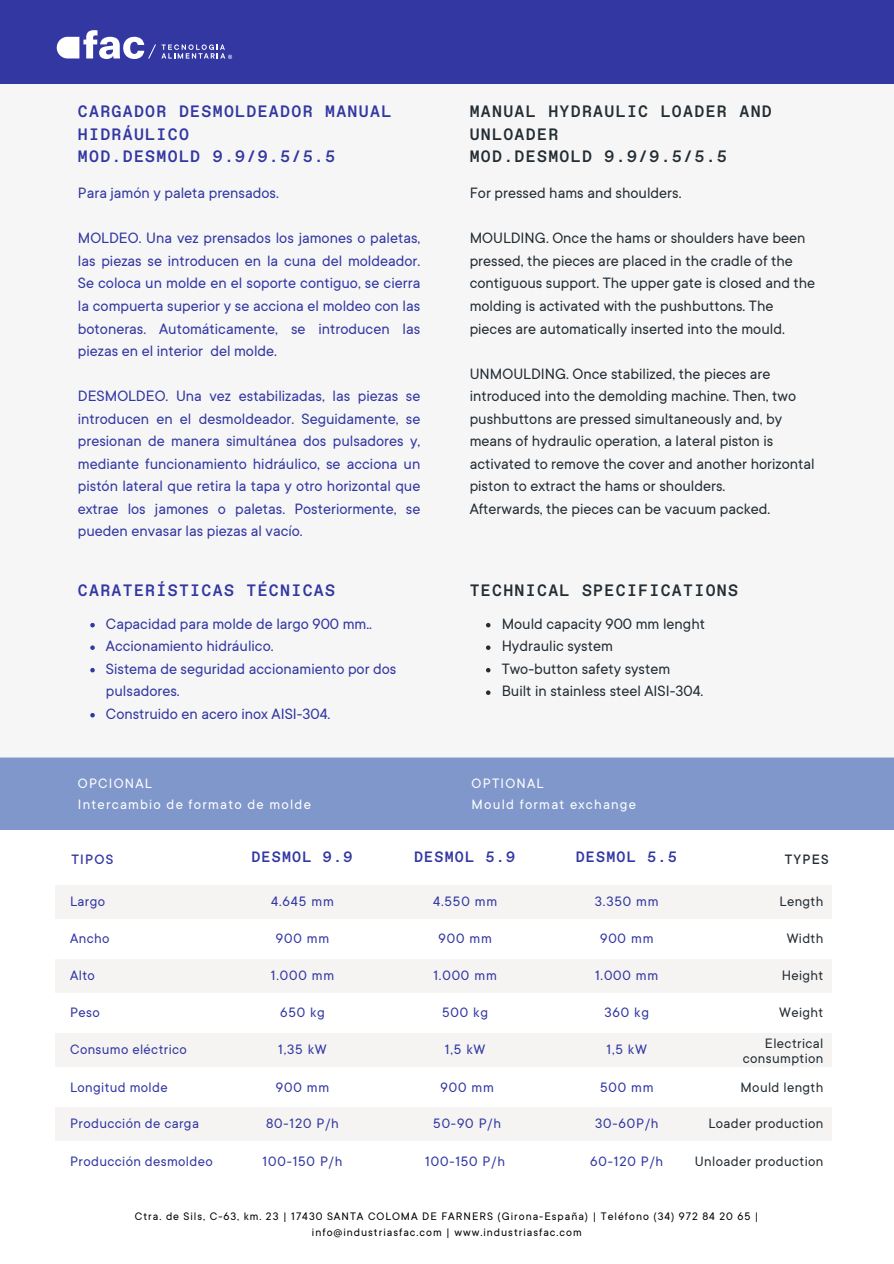
<style>
.page{position:relative;width:894px;height:1264px;background:#fff}
.page>*{position:absolute;margin:0;border:0;box-sizing:border-box;transform-origin:0 0}
.t1{font:16.5px/22.5px "TT Commons";color:#3237a2;text-align:justify}
.t2{font:16.5px/22.5px "TT Commons";color:#232d34}
.t3{font:500 16.5px/22.5px "Favorit Mono";letter-spacing:.08em;color:#3237a2}
.t4{font:500 16.5px/22.5px "Favorit Mono";letter-spacing:.08em;color:#232d34}
.t5{font:15px "TT Commons";letter-spacing:.025em;color:#3237a2}
.t6{font:15px/14.7px "TT Commons";letter-spacing:.025em;color:#232d34;text-align:right}
.t7{font:15px/20.2px "TT Commons";letter-spacing:.08em;color:#fff}
.t8{font:500 15px "Favorit Mono";letter-spacing:.08em;color:#3237a2}
.t9{font:500 15px "TT Commons";letter-spacing:.08em;color:#3237a2}
.t10{font:500 15px "TT Commons";letter-spacing:.08em;color:#232d34}
.t11{font:12px/16px "TT Commons";letter-spacing:.08em;color:#000;text-align:center}
</style>
<div class="page">
<div style="left:0;top:0;width:893px;height:85px;background:#3237a2"></div>
<div style="left:0;top:85px;width:893px;height:736px;background:#f6f6f6"></div>
<svg style="left:90px;top:623px;width:5px;height:4px"></svg>
<svg style="left:90px;top:645px;width:5px;height:5px"></svg>
<svg style="left:90px;top:668px;width:5px;height:4px"></svg>
<svg style="left:90px;top:713px;width:5px;height:4px"></svg>
<svg style="left:486px;top:623px;width:4px;height:4px"></svg>
<svg style="left:486px;top:645px;width:4px;height:5px"></svg>
<svg style="left:486px;top:668px;width:4px;height:4px"></svg>
<svg style="left:486px;top:690px;width:4px;height:5px"></svg>
<div style="left:0;top:757px;width:893px;height:73px;background:#8097cb"></div>
<svg style="left:57px;top:30px;width:175px;height:29px"></svg>
<div style="left:56px;top:885px;width:776px;height:34px;background:#f5f4f3"></div>
<div style="left:56px;top:959px;width:776px;height:34px;background:#f5f4f3"></div>
<div style="left:56px;top:1032px;width:776px;height:34px;background:#f5f4f3"></div>
<div style="left:56px;top:1106px;width:776px;height:34px;background:#f5f4f3"></div>
<h1 class="t3" style="left:78px;top:100px;width:315px">CARGADOR DESMOLDEADOR MANUAL<br>HIDRÁULICO<br>MOD.DESMOLD 9.9/9.5/5.5</h1>
<p class="t1" style="left:78px;top:182px;width:202px">Para jamón y paleta prensados.</p>
<h1 class="t1" style="left:78px;top:227px;width:344px">MOLDEO. Una vez prensados los jamones o paletas, las piezas se introducen en la cuna del moldeador.<br>Se coloca un molde en el soporte contiguo, se cierra la compuerta superior y se acciona el moldeo con las botoneras. Automáticamente, se introducen las piezas en el interior del molde.</h1>
<h2 class="t1" style="left:78px;top:385px;width:344px">DESMOLDEO. Una vez estabilizadas, las piezas se introducen en el desmoldeador. Seguidamente, se presionan de manera simultánea dos pulsadores y, mediante funcionamiento hidráulico, se acciona un pistón lateral que retira la tapa y otro horizontal que extrae los jamones o paletas. Posteriormente, se pueden envasar las piezas al vacío.</h2>
<p class="t3" style="left:78px;top:579px;width:258px">CARATERÍSTICAS TÉCNICAS</p>
<h2 class="t1" style="left:106px;top:612px;width:267px">Capacidad para molde de largo 900 mm..</h2>
<h2 class="t1" style="left:106px;top:635px;width:169px">Accionamiento hidráulico.</h2>
<h2 class="t1" style="left:106px;top:657px;width:292px">Sistema de seguridad accionamiento por dos pulsadores.</h2>
<h1 class="t1" style="left:106px;top:702px;width:226px">Construido en acero inox AISI-304.</h1>
<p class="t4" style="left:469px;top:100px;width:303px">MANUAL HYDRAULIC LOADER AND<br>UNLOADER<br>MOD.DESMOLD 9.9/9.5/5.5</p>
<h2 class="t2" style="left:469px;top:182px;width:213px">For pressed hams and shoulders.</h2>
<h2 class="t2" style="left:469px;top:227px;width:347px">MOULDING. Once the hams or shoulders have been pressed, the pieces are placed in the cradle of the contiguous support. The upper gate is closed and the molding is activated with the pushbuttons. The pieces are automatically inserted into the mould.</h2>
<h1 class="t2" style="left:469px;top:362px;width:346px">UNMOULDING. Once stabilized, the pieces are introduced into the demolding machine. Then, two pushbuttons are pressed simultaneously and, by means of hydraulic operation, a lateral piston is activated to remove the cover and another horizontal piston to extract the hams or shoulders.<br>Afterwards, the pieces can be vacuum packed.</h1>
<h2 class="t4" style="left:469px;top:579px;width:270px">TECHNICAL SPECIFICATIONS</h2>
<p class="t2" style="left:501px;top:612px;width:205px">Mould capacity 900 mm lenght</p>
<p class="t2" style="left:501px;top:635px;width:113px">Hydraulic system</p>
<p class="t2" style="left:501px;top:657px;width:170px">Two-button safety system</p>
<p class="t2" style="left:501px;top:680px;width:203px">Built in stainless steel AISI-304.</p>
<p class="t7" style="left:78px;top:773px;width:234px">OPCIONAL<br>Intercambio de formato de molde</p>
<h2 class="t7" style="left:471px;top:773px;width:166px">OPTIONAL<br>Mould format exchange</h2>
<h1 class="t9" style="left:71px;top:852px;width:43px">TIPOS</h1>
<h2 class="t8" style="left:251px;top:847px;width:102px">DESMOL 9.9</h2>
<h1 class="t8" style="left:414px;top:847px;width:102px">DESMOL 5.9</h1>
<h1 class="t8" style="left:575px;top:847px;width:102px">DESMOL 5.5</h1>
<h1 class="t10" style="left:784px;top:852px;width:45px">TYPES</h1>
<h1 class="t5" style="left:70px;top:894px;width:36px">Largo</h1>
<h2 class="t5" style="left:271px;top:894px;width:64px">4.645 mm</h2>
<h2 class="t5" style="left:433px;top:894px;width:66px">4.550 mm</h2>
<h2 class="t5" style="left:594px;top:894px;width:65px">3.350 mm</h2>
<h2 class="t6" style="left:779px;top:894px;width:45px">Length</h2>
<h2 class="t5" style="left:70px;top:931px;width:41px">Ancho</h2>
<h2 class="t5" style="left:276px;top:931px;width:55px">900 mm</h2>
<h2 class="t5" style="left:438px;top:931px;width:55px">900 mm</h2>
<h2 class="t5" style="left:600px;top:931px;width:55px">900 mm</h2>
<h2 class="t6" style="left:786px;top:931px;width:38px">Width</h2>
<h2 class="t5" style="left:70px;top:968px;width:26px">Alto</h2>
<h2 class="t5" style="left:271px;top:968px;width:65px">1.000 mm</h2>
<h2 class="t5" style="left:433px;top:968px;width:65px">1.000 mm</h2>
<h2 class="t5" style="left:595px;top:968px;width:65px">1.000 mm</h2>
<h2 class="t6" style="left:781px;top:968px;width:43px">Height</h2>
<h2 class="t5" style="left:70px;top:1005px;width:31px">Peso</h2>
<h2 class="t5" style="left:280px;top:1005px;width:46px">650 kg</h2>
<h2 class="t5" style="left:442px;top:1005px;width:47px">500 kg</h2>
<h2 class="t5" style="left:604px;top:1005px;width:46px">360 kg</h2>
<h2 class="t6" style="left:779px;top:1005px;width:46px">Weight</h2>
<h2 class="t5" style="left:70px;top:1042px;width:118px">Consumo eléctrico</h2>
<h2 class="t6" style="left:742px;top:1036px;width:82px">Electrical consumption</h2>
<h2 class="t5" style="left:278px;top:1042px;width:50px">1,35 kW</h2>
<h2 class="t5" style="left:445px;top:1042px;width:42px">1,5 kW</h2>
<h2 class="t5" style="left:606px;top:1042px;width:42px">1,5 kW</h2>
<h2 class="t5" style="left:70px;top:1079px;width:99px">Longitud molde</h2>
<h2 class="t5" style="left:276px;top:1079px;width:55px">900 mm</h2>
<h2 class="t5" style="left:440px;top:1079px;width:55px">900 mm</h2>
<h2 class="t5" style="left:600px;top:1079px;width:55px">500 mm</h2>
<h2 class="t6" style="left:740px;top:1079px;width:84px">Mould length</h2>
<h2 class="t5" style="left:70px;top:1116px;width:130px">Producción de carga</h2>
<h2 class="t5" style="left:266px;top:1116px;width:74px">80-120 P/h</h2>
<h2 class="t5" style="left:433px;top:1116px;width:69px">50-90 P/h</h2>
<h2 class="t5" style="left:595px;top:1116px;width:65px">30-60P/h</h2>
<h2 class="t6" style="left:708px;top:1116px;width:116px">Loader production</h2>
<h2 class="t5" style="left:70px;top:1153px;width:144px">Producción desmoldeo</h2>
<h2 class="t5" style="left:262px;top:1153px;width:81px">100-150 P/h</h2>
<h2 class="t5" style="left:425px;top:1153px;width:81px">100-150 P/h</h2>
<h2 class="t5" style="left:590px;top:1153px;width:74px">60-120 P/h</h2>
<h2 class="t6" style="left:694px;top:1154px;width:130px">Unloader production</h2>
<p class="t11" style="left:135px;top:1208px;width:625px">Ctra. de Sils, C-63, km. 23 | 17430 SANTA COLOMA DE FARNERS (Girona-España) | Teléfono (34) 972 84 20 65 | info@industriasfac.com | www.industriasfac.com</p>
</div>
